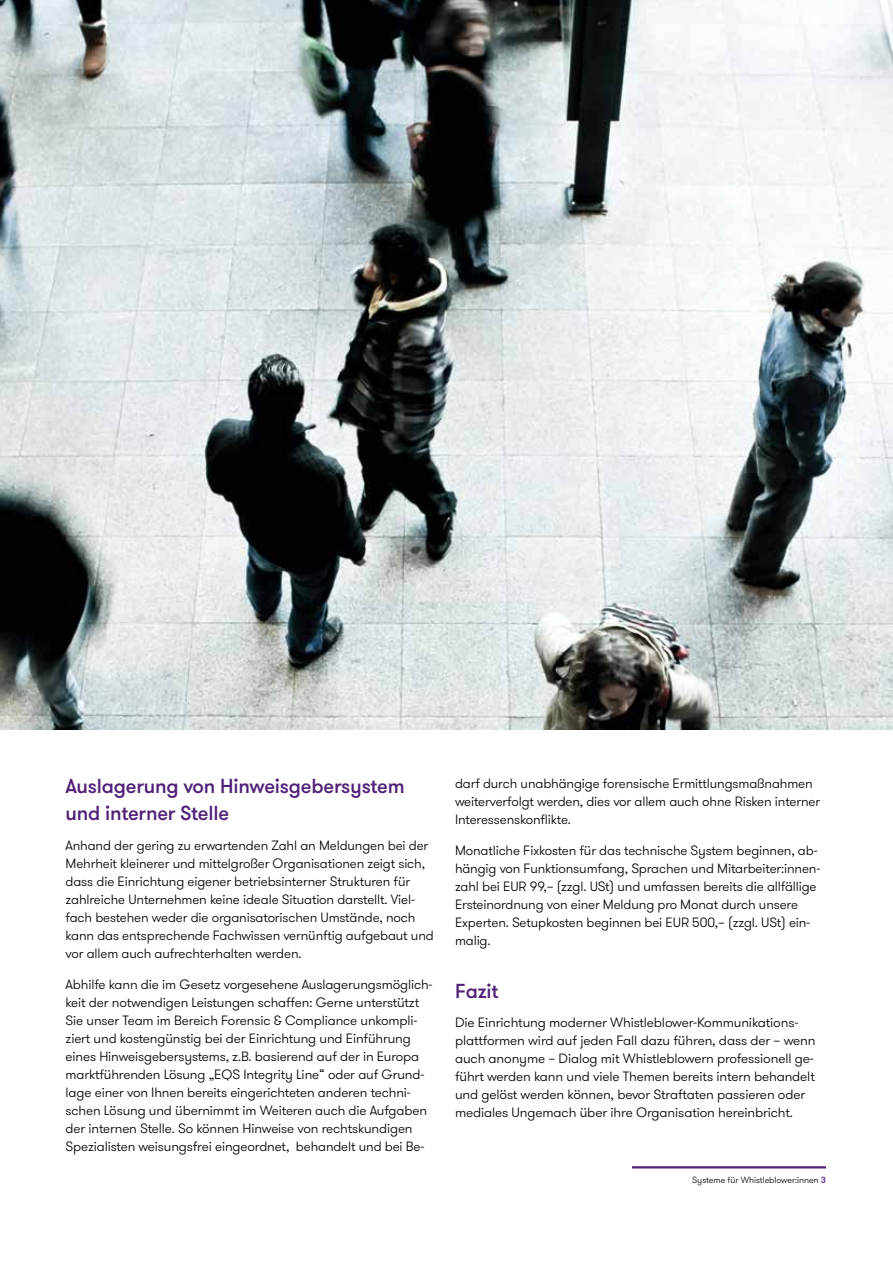
<style>
.page{position:relative;width:893px;height:1263px;background:#fff}
.page>*{position:absolute;margin:0;border:0;box-sizing:border-box;transform-origin:0 0}
.t1{font:500 20.25px/27px "GT Walsheim Pro";letter-spacing:-.01em;color:#512178}
.t2{font:300 13.5px/18px "GT Walsheim Pro";letter-spacing:-.01em;color:#000}
.t3{font:300 9px "GT Walsheim Pro";letter-spacing:-.01em;color:#000}
.s1{font-weight:500;color:#512178}
</style>
<div class="page">
<hr style="left:632px;top:1166px;width:194px;height:2px;background:#512178">
<img style="left:1px;top:0;width:892px;height:729px">
<h1 class="t1" style="left:66px;top:772px;width:341px">Auslagerung von Hinweisgebersystem und interner Stelle</h1>
<p class="t2" style="left:66px;top:837px;width:370px">Anhand der gering zu erwartenden Zahl an Meldungen bei der Mehrheit kleinerer und mittelgroßer Organisationen zeigt sich, dass die Einrichtung eigener betriebsinterner Strukturen für zahlreiche Unternehmen keine ideale Situation darstellt. Viel&shy;fach bestehen weder die organisatorischen Umstände, noch kann das entsprechende Fachwissen vernünftig aufgebaut und vor allem auch aufrechterhalten werden.</p>
<p class="t2" style="left:66px;top:976px;width:368px">Abhilfe kann die im Gesetz vorgesehene Auslagerungsmöglich&shy;keit der notwendigen Leistungen schaffen: Gerne unterstützt Sie unser Team im Bereich Forensic &amp; Compliance unkompli&shy;ziert und kostengünstig bei der Einrichtung und Einführung eines Hinweisgebersystems, z.B. basierend auf der in Europa marktführenden Lösung „EQS Integrity Line“ oder auf Grund&shy;lage einer von Ihnen bereits eingerichteten anderen techni&shy;schen Lösung und übernimmt im Weiteren auch die Aufgaben der internen Stelle. So können Hinweise von rechtskundigen Spezialisten weisungsfrei eingeordnet, behandelt und bei Be-</p>
<p class="t2" style="left:455px;top:774px;width:367px">darf durch unabhängige forensische Ermittlungsmaßnahmen weiterverfolgt werden, dies vor allem auch ohne Risken interner<br>Interessenskonflikte.</p>
<p class="t2" style="left:455px;top:841px;width:367px">Monatliche Fixkosten für das technische System beginnen, ab&shy;hängig von Funktionsumfang, Sprachen und Mitarbeiter:innen&shy;zahl bei EUR 99,– (zzgl. USt) und umfassen bereits die allfällige Ersteinordnung von einer Meldung pro Monat durch unsere Experten. Setupkosten beginnen bei EUR 500,– (zzgl. USt) ein&shy;malig.</p>
<h1 class="t1" style="left:455px;top:978px;width:45px">Fazit</h1>
<p class="t2" style="left:455px;top:1014px;width:362px">Die Einrichtung moderner Whistleblower-Kommunikations&shy;plattformen wird auf jeden Fall dazu führen, dass der – wenn auch anonyme – Dialog mit Whistleblowern professionell ge&shy;führt werden kann und viele Themen bereits intern behandelt und gelöst werden können, bevor Straftaten passieren oder mediales Ungemach über ihre Organisation hereinbricht.</p>
<p class="t3" style="left:692px;top:1174px;width:135px">Systeme für Whistleblower:innen <span class="s1">3</span></p>
</div>
